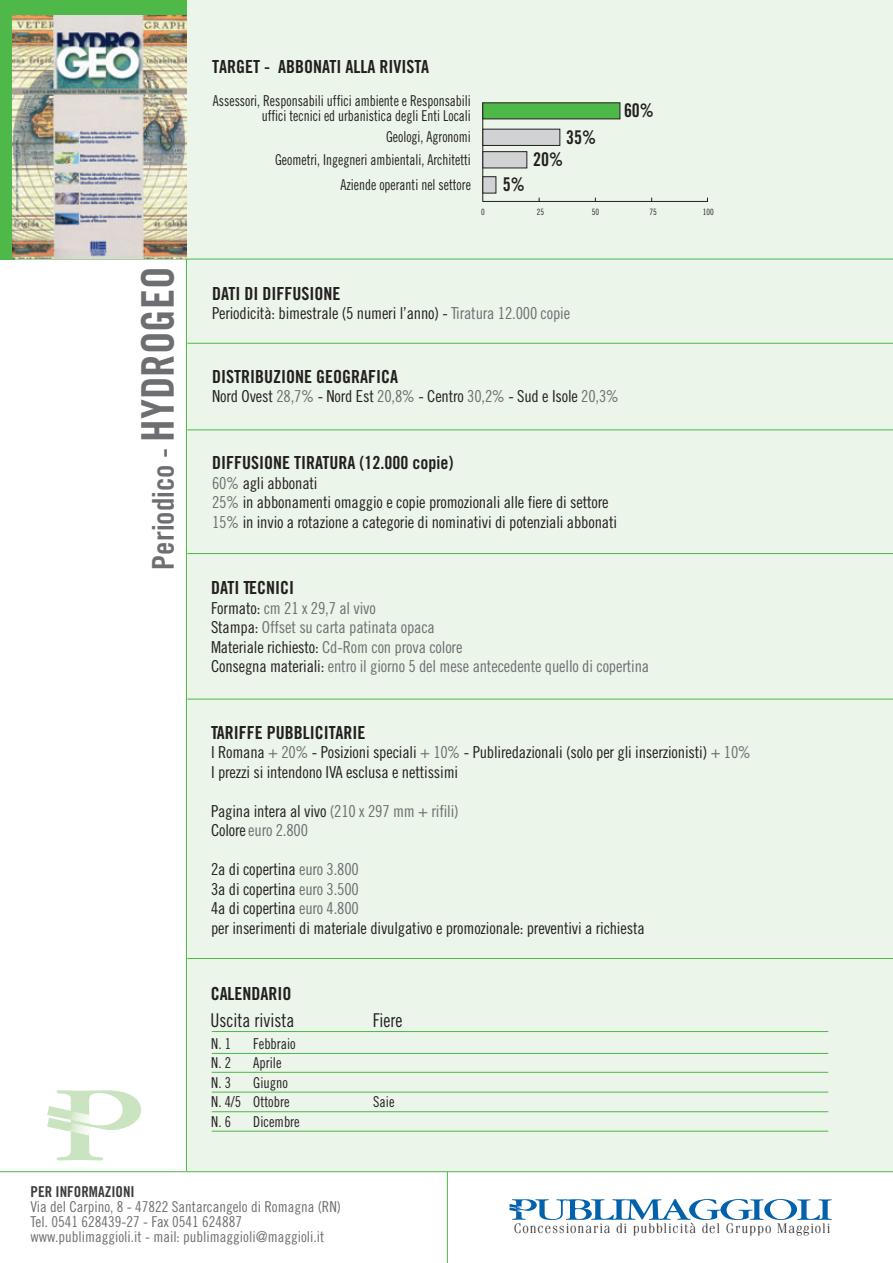
<style>
.page{position:relative;width:893px;height:1263px;background:#fff}
.page>*{position:absolute;margin:0;border:0;box-sizing:border-box;transform-origin:0 0}
.t1{font:30px "Trade Gothic Bold Cond Twenty";color:#6d6e71}
.t2{font:19.05px "Trade Gothic Cond Eighteen";color:#231f20;scale:.94 1}
.t3{font:18.9px "Trade Gothic Bold Cond Twenty";color:#231f20;scale:.95 1}
.t4{font:18px "Trade Gothic Bold Cond Twenty";color:#231f20}
.t5{font:16.5px/19.5px "Trade Gothic Cond Eighteen";letter-spacing:-.01em;color:#231f20}
.t6{font:16.5px/19.5px "Trade Gothic Cond Eighteen";letter-spacing:-.01em;color:#6d6e71}
.t7{font:15px/15px "Trade Gothic Cond Eighteen";color:#231f20;text-align:right;scale:.9 1}
.t8{font:15px/15px "Trade Gothic Cond Eighteen";color:#6d6e71}
.t9{font:15px/19.5px "Trade Gothic Cond Eighteen";color:#231f20;text-align:right;scale:.94 1}
.t10{font:15px "Trade Gothic Bold Cond Twenty";color:#3d3c3c}
.t11{font:300 13.8px "Fenice";letter-spacing:.065em;color:#231f20}
.t12{font:8.7px "Trade Gothic Cond Eighteen";color:#231f20;scale:.95 1}
.s1{font-size:45px}
.s2{color:#6d6e71}
.s3{color:#231f20}
</style>
<div class="page">
<div style="left:187px;top:0;width:706px;height:1172px;background:#ebf5e9"></div>
<hr style="left:0;top:1171px;width:893px;height:1px;background:#4eb848">
<hr style="left:447px;top:1172px;width:1px;height:91px;background:#4eb848">
<hr style="left:187px;top:699px;width:706px;height:1px;background:#4eb848">
<hr style="left:187px;top:553px;width:706px;height:1px;background:#4eb848">
<hr style="left:187px;top:429px;width:706px;height:1px;background:#4eb848">
<hr style="left:187px;top:343px;width:706px;height:1px;background:#4eb848">
<hr style="left:0;top:259px;width:893px;height:1px;background:#4eb848">
<svg style="left:47px;top:1090px;width:94px;height:70px"></svg>
<svg style="left:509px;top:1199px;width:323px;height:21px"></svg>
<hr style="left:186px;top:0;width:1px;height:1171px;background:#4eb848">
<div style="left:0;top:0;width:15px;height:259px;background:#4eb848"></div>
<div style="left:0;top:0;width:187px;height:15px;background:#4eb848"></div>
<hr style="left:212px;top:1031px;width:616px;height:1px;background:#4eb848">
<hr style="left:212px;top:1053px;width:616px;height:1px;background:#4eb848">
<hr style="left:212px;top:1072px;width:616px;height:1px;background:#4eb848">
<hr style="left:212px;top:1092px;width:616px;height:1px;background:#4eb848">
<hr style="left:212px;top:1111px;width:616px;height:1px;background:#4eb848">
<hr style="left:212px;top:1131px;width:616px;height:1px;background:#4eb848">
<hr style="left:187px;top:958px;width:706px;height:1px;background:#4eb848">
<svg style="left:482px;top:102px;width:226px;height:100px"></svg>
<div style="left:483px;top:103px;width:137px;height:16px;background:#4eb848"></div>
<div style="left:483px;top:129px;width:77px;height:17px;background:#d1d2d4;border:1px solid #231f20"></div>
<div style="left:483px;top:176px;width:13px;height:17px;background:#d1d2d4;border:1px solid #231f20"></div>
<div style="left:483px;top:151px;width:44px;height:17px;background:#d1d2d4;border:1px solid #231f20"></div>
<img style="left:12px;top:15px;width:175px;height:244px">
<p class="t4" style="left:212px;top:60px;width:218px">TARGET - ABBONATI ALLA RIVISTA</p>
<p class="t7" style="left:213px;top:95px;width:288px">Assessori, Responsabili uffici ambiente e Responsabili uffici tecnici ed urbanistica degli Enti Locali</p>
<p class="t7" style="left:386px;top:130px;width:96px">Geologi, Agronomi</p>
<p class="t3" style="left:566px;top:130px;width:33px">35%</p>
<p class="t7" style="left:275px;top:153px;width:219px">Geometri, Ingegneri ambientali, Architetti</p>
<p class="t3" style="left:533px;top:153px;width:33px">20%</p>
<p class="t7" style="left:340px;top:179px;width:146px">Aziende operanti nel settore</p>
<p class="t3" style="left:503px;top:177px;width:25px">5%</p>
<p class="t3" style="left:624px;top:104px;width:33px">60%</p>
<h1 class="t1" style="left:152px;top:570px;width:305px;rotate:-90deg">Periodico - <span class="s1">HYDROGEO</span></h1>
<p class="t12" style="left:481px;top:209px;width:5px">0</p>
<p class="t12" style="left:537px;top:209px;width:9px">25</p>
<p class="t12" style="left:592px;top:209px;width:9px">50</p>
<p class="t12" style="left:649px;top:209px;width:9px">75</p>
<p class="t12" style="left:703px;top:209px;width:13px">100</p>
<p class="t4" style="left:212px;top:287px;width:130px">DATI DI DIFFUSIONE</p>
<p class="t5" style="left:212px;top:305px;width:360px">Periodicità: bimestrale (5 numeri l’anno) - <span class="s2">Tiratura 12.000 copie</span></p>
<p class="t4" style="left:212px;top:370px;width:187px">DISTRIBUZIONE GEOGRAFICA</p>
<p class="t5" style="left:212px;top:388px;width:408px">Nord Ovest <span class="s2">28,7%</span> - Nord Est <span class="s2">20,8%</span> - Centro <span class="s2">30,2%</span> - Sud e Isole <span class="s2">20,3%</span></p>
<p class="t4" style="left:212px;top:456px;width:243px">DIFFUSIONE TIRATURA (12.000 copie)</p>
<p class="t5" style="left:212px;top:475px;width:406px"><span class="s2">60%</span> agli abbonati<br><span class="s2">25%</span> in abbonamenti omaggio e copie promozionali alle fiere di settore<br><span class="s2">15%</span> in invio a rotazione a categorie di nominativi di potenziali abbonati</p>
<p class="t4" style="left:211px;top:581px;width:85px">DATI TECNICI</p>
<p class="t6" style="left:211px;top:599px;width:440px"><span class="s3">Formato:</span> cm 21 x 29,7 al vivo<br><span class="s3">Stampa:</span> Offset su carta patinata opaca<br><span class="s3">Materiale richiesto:</span> Cd-Rom con prova colore<br><span class="s3">Consegna materiali:</span> entro il giorno 5 del mese antecedente quello di copertina</p>
<p class="t4" style="left:211px;top:726px;width:156px">TARIFFE PUBBLICITARIE</p>
<p class="t5" style="left:211px;top:744px;width:541px">I Romana <span class="s2">+ 20%</span> - Posizioni speciali <span class="s2">+ 10%</span> - Publiredazionali (solo per gli inserzionisti) <span class="s2">+ 10%<br></span>I prezzi si intendono IVA esclusa e nettissimi</p>
<p class="t6" style="left:211px;top:802px;width:249px"><span class="s3">Pagina intera al vivo</span> (210 x 297 mm + rifili)<br><span class="s3">Colore</span>euro 2.800</p>
<p class="t5" style="left:211px;top:861px;width:435px">2a di copertina <span class="s2">euro 3.800<br></span>3a di copertina <span class="s2">euro 3.500<br></span>4a di copertina <span class="s2">euro 4.800<br></span>per inserimenti di materiale divulgativo e promozionale: preventivi a richiesta</p>
<p class="t4" style="left:211px;top:987px;width:82px">CALENDARIO</p>
<p class="t2" style="left:211px;top:1013px;width:91px">Uscita rivista</p>
<p class="t2" style="left:373px;top:1013px;width:33px">Fiere</p>
<p class="t9" style="left:211px;top:1035px;width:22px">N. 1</p>
<p class="t9" style="left:253px;top:1035px;width:47px">Febbraio</p>
<p class="t9" style="left:211px;top:1054px;width:22px">N. 2</p>
<p class="t9" style="left:253px;top:1054px;width:32px">Aprile</p>
<p class="t9" style="left:211px;top:1074px;width:22px">N. 3</p>
<p class="t9" style="left:211px;top:1074px;width:85px">Giugno<br>N. 4/5 Ottobre</p>
<p class="t9" style="left:373px;top:1093px;width:24px">Saie</p>
<p class="t9" style="left:211px;top:1113px;width:22px">N. 6</p>
<p class="t9" style="left:253px;top:1113px;width:51px">Dicembre</p>
<p class="t10" style="left:31px;top:1186px;width:106px">PER INFORMAZIONI</p>
<p class="t8" style="left:31px;top:1200px;width:312px">Via del Carpino, 8 - 47822 Santarcangelo di Romagna (RN)<br>Tel. 0541 628439-27 - Fax 0541 624887 www.publimaggioli.it - mail: publimaggioli@maggioli.it</p>
<p class="t11" style="left:514px;top:1223px;width:318px">Concessionaria di pubblicità del Gruppo Maggioli</p>
</div>
